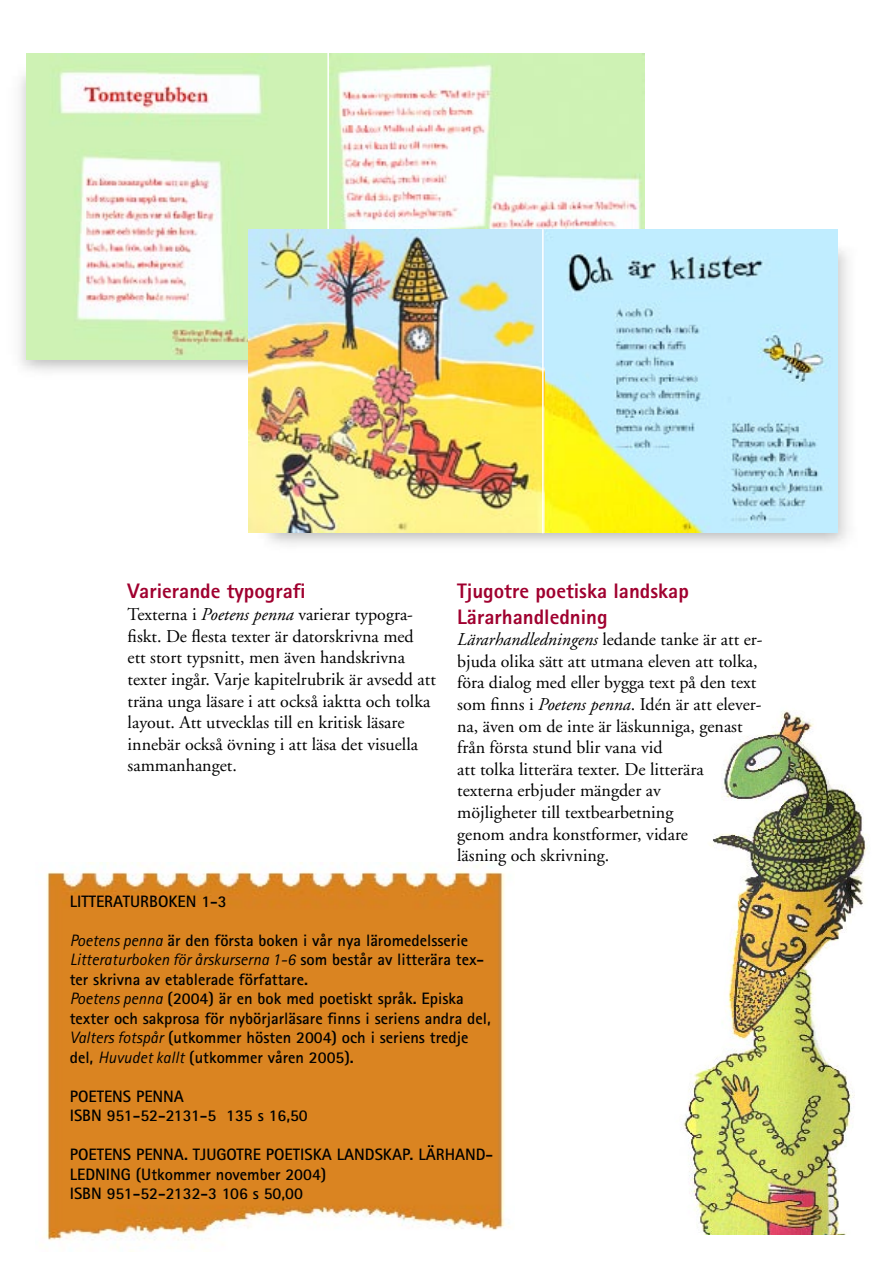
<style>
.page{position:relative;width:893px;height:1263px;background:#fff}
.page>*{position:absolute;margin:0;border:0;box-sizing:border-box;transform-origin:0 0}
.underrubrik{font:800 21px/25.2px "Rotis Sans Serif";color:#a0002f}
.t1{font:18px/21.6px "Adobe Garamond";color:#000}
.faktaruta{font:700 16.5px/19.5px "Rotis Sans Serif";color:#000}
.s1{font-style:italic}
.s2{font-weight:400;font-style:italic}
</style>
<div class="page">
<img style="left:44px;top:862px;width:461px;height:390px">
<img style="left:683px;top:728px;width:168px;height:506px">
<img style="left:248px;top:229px;width:600px;height:315px">
<img style="left:20px;top:54px;width:625px;height:325px">
<img style="left:27px;top:54px;width:303px;height:306px">
<img style="left:330px;top:54px;width:314px;height:176px">
<img style="left:544px;top:229px;width:293px;height:303px">
<hr style="left:327px;top:50px;width:2px;height:311px;background:#fff">
<img style="left:249px;top:230px;width:293px;height:302px">
<hr style="left:542px;top:229px;width:2px;height:304px;background:#fff">
<p class="underrubrik" style="left:128px;top:578px;width:180px">Varierande typografi</p>
<p class="t1" style="left:128px;top:604px;width:310px">Texterna i <span class="s1">Poetens penna</span> varierar typogra&shy;fiskt. De flesta texter är datorskrivna med ett stort typsnitt, men även handskrivna texter ingår. Varje kapitelrubrik är avsedd att träna unga läsare i att också iaktta och tolka layout. Att utvecklas till en kritisk läsare innebär också övning i att läsa det visuella sammanhanget.</p>
<p class="underrubrik" style="left:457px;top:578px;width:233px">Tjugotre poetiska landskap<br>Lärarhandledning</p>
<p class="t1" style="left:457px;top:629px;width:307px"><span class="s1">Lärarhandledningens</span> ledande tanke är att er&shy;bjuda olika sätt att utmana eleven att tolka, föra dialog med eller bygga text på den text som finns i <span class="s1">Poetens penna</span>. Idén är att elever&shy;na, även om de inte är läskunniga, genast från första stund blir vana vid</p>
<p class="t1" style="left:457px;top:759px;width:248px">att tolka litterära texter. De litterära</p>
<p class="t1" style="left:457px;top:780px;width:205px">texterna erbjuder mängder av</p>
<p class="t1" style="left:457px;top:802px;width:218px">möjligheter till textbearbetning</p>
<p class="t1" style="left:457px;top:823px;width:232px">genom andra konstformer, vidare</p>
<p class="t1" style="left:457px;top:845px;width:154px">läsning och skrivning.</p>
<p class="faktaruta" style="left:70px;top:891px;width:159px">LITTERATURBOKEN 1-3</p>
<p class="faktaruta" style="left:70px;top:930px;width:416px"><span class="s2">Poetens penna</span> är den första boken i vår nya läromedelsserie<br><span class="s2">Litteraturboken för årskurserna 1-6</span> som består av litterära tex&shy;ter skrivna av etablerade författare.</p>
<p class="faktaruta" style="left:70px;top:989px;width:422px"><span class="s2">Poetens penna</span> (2004) är en bok med poetiskt språk. Episka texter och sakprosa för nybörjarläsare finns i seriens andra del, <span class="s2">Valters fotspår</span> (utkommer hösten 2004) och i seriens tredje del, <span class="s2">Huvudet kallt</span> (utkommer våren 2005).</p>
<p class="faktaruta" style="left:70px;top:1086px;width:116px">POETENS PENNA</p>
<p class="faktaruta" style="left:70px;top:1106px;width:239px">ISBN 951-52-2131-5 135 s 16,50</p>
<p class="faktaruta" style="left:70px;top:1145px;width:425px">POETENS PENNA. TJUGOTRE POETISKA LANDSKAP. LÄRHAND-<br>LEDNING (Utkommer november 2004)</p>
<p class="faktaruta" style="left:70px;top:1184px;width:235px">ISBN 951-52-2132-3 106 s 50,00</p>
</div>
